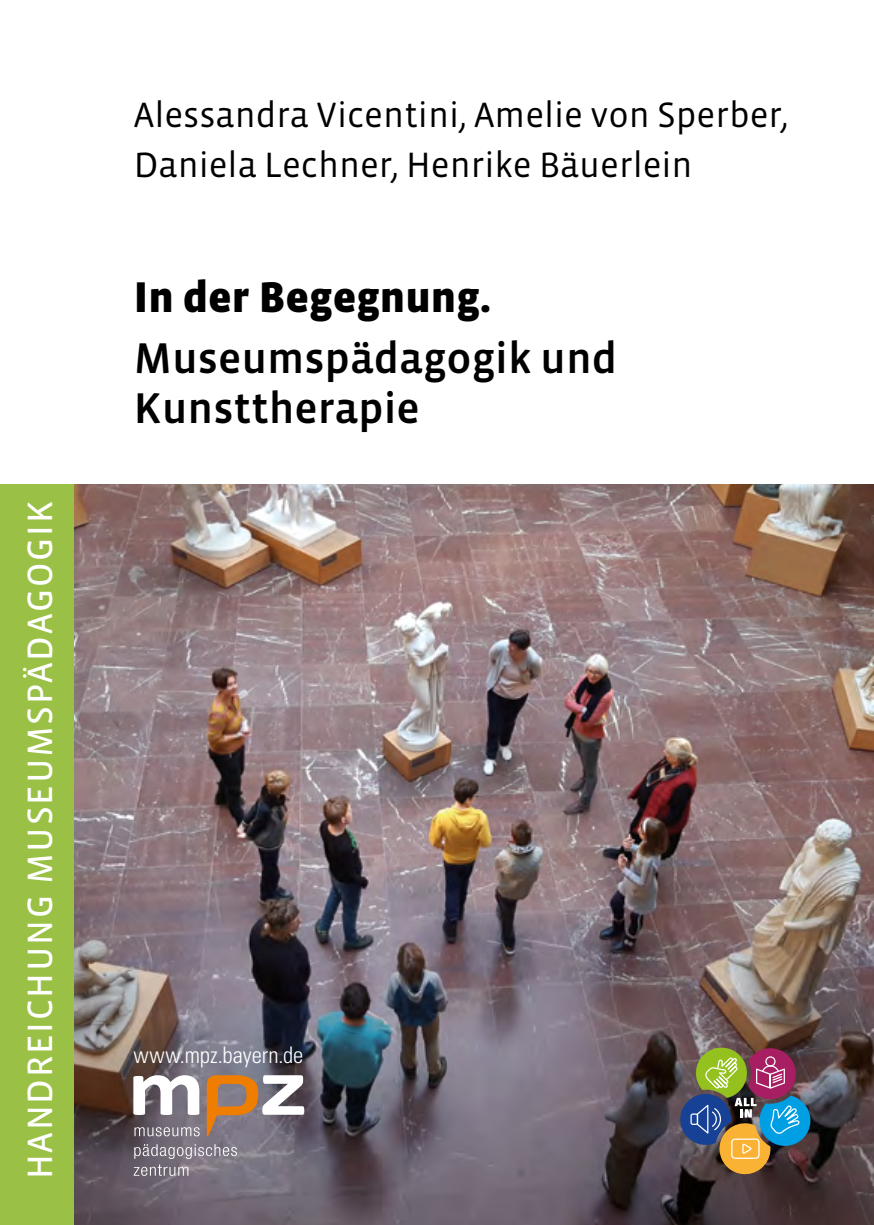
<style>
.page{position:relative;width:874px;height:1225px;background:#fff}
.page>*{position:absolute;margin:0;border:0;box-sizing:border-box;transform-origin:0 0}
.t1{font:500 44px/50px "Vista Sans OTCE";color:#000}
.t2{font:900 44px "Vista Sans OTCE";color:#000}
.t3{font:36px/50px "Vista Sans OTCE";color:#000}
.t4{font:36px "Vista Sans OTCE";letter-spacing:.05em;color:#fff}
.t5{font:300 condensed 22.8px "Univers LT Std";color:#fff}
</style>
<div class="page">
<img style="left:74px;top:485px;width:799px;height:740px">
<div style="left:0;top:485px;width:74px;height:740px;background:#9ac146"></div>
<svg style="left:133px;top:1075px;width:66px;height:40px"></svg>
<svg style="left:207px;top:1075px;width:97px;height:61px"></svg>
<svg style="left:134px;top:1127px;width:65px;height:9px"></svg>
<svg style="left:134px;top:1144px;width:103px;height:32px"></svg>
<img style="left:679px;top:1047px;width:131px;height:127px">
<p class="t4" style="left:19px;top:1179px;width:680px;rotate:-90deg">HANDREICHUNG MUSEUMSPÄDAGOGIK</p>
<p class="t3" style="left:134px;top:90px;width:655px">Alessandra Vicentini, Amelie von Sperber,<br>Daniela Lechner, Henrike Bäuerlein</p>
<p class="t2" style="left:134px;top:271px;width:359px">In der Begegnung.</p>
<p class="t1" style="left:134px;top:333px;width:484px">Museumspädagogik und<br>Kunsttherapie</p>
<p class="t5" style="left:133px;top:1041px;width:171px">www.mpz.bayern.de</p>
</div>
